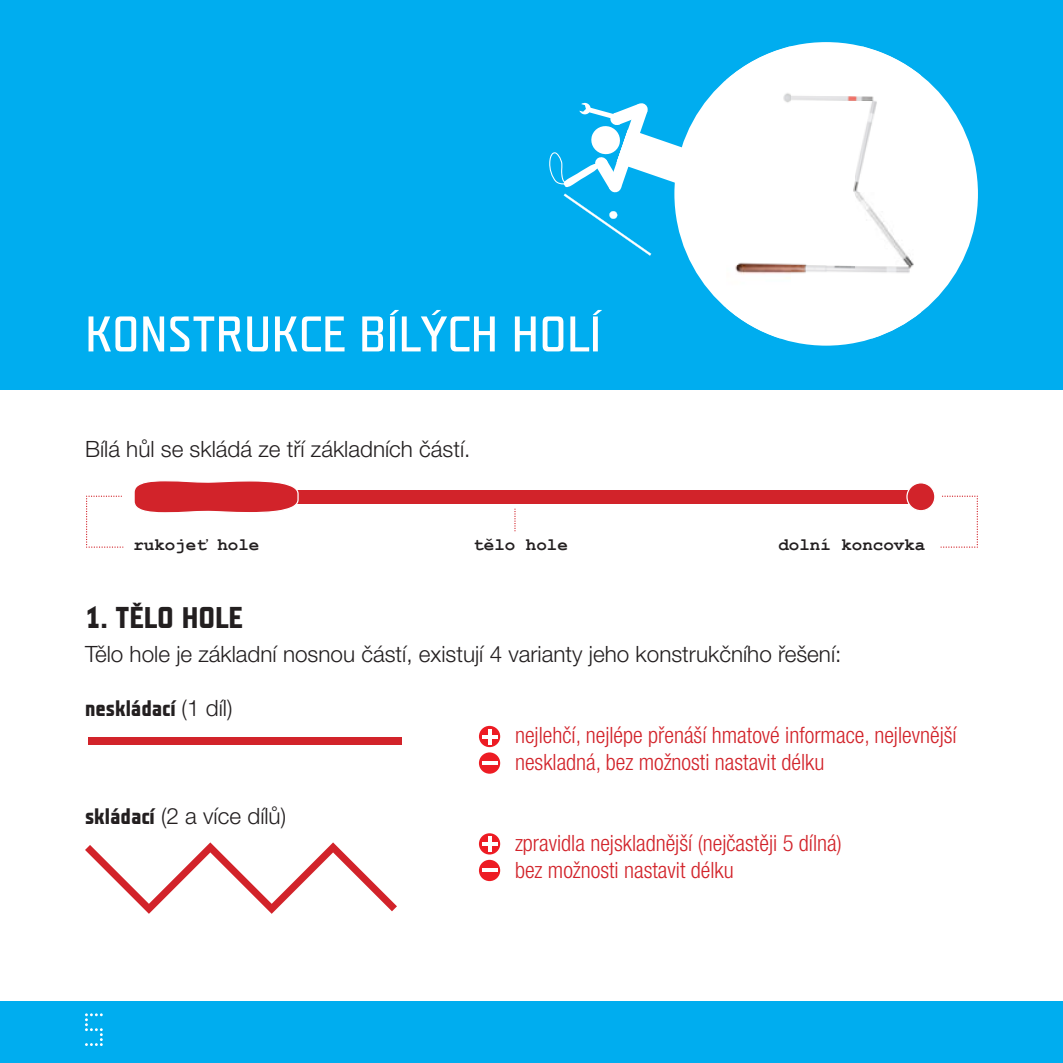
<style>
.page{position:relative;width:1063px;height:1063px;background:#fff}
.page>*{position:absolute;margin:0;border:0;box-sizing:border-box;transform-origin:0 0}
.t1{font:700 50px "Teuton Hell CE";color:#fff}
.t2{font:700 30px "Teuton Normal CE";color:#231f20}
.t3{font:300 condensed 22.5px/27px "Helvetica Neue LT Pro";color:#d2232a}
.t4{font:300 22.5px "Helvetica Neue LT Pro";color:#231f20}
.t5{font:700 22.5px "Teuton Normal CE";color:#231f20}
.t6{font:700 17.5px "Courier New";color:#231f20}
.s1{font-family:"Helvetica Neue LT Pro";font-weight:300}
.s2{font-family:"Teuton Normal CE";font-weight:700}
</style>
<div class="page">
<div style="left:0;top:0;width:1063px;height:390px;background:#00adef"></div>
<div style="left:674px;top:42px;width:304px;height:304px;background:#fff;border-radius:50%"></div>
<svg style="left:479px;top:726px;width:21px;height:21px"></svg>
<hr style="left:488px;top:729px;width:3px;height:15px;background:#fff">
<hr style="left:482px;top:735px;width:15px;height:3px;background:#fff">
<div style="left:479px;top:752px;width:21px;height:22px;background:#ed1c24;border-radius:50%"></div>
<hr style="left:482px;top:761px;width:15px;height:4px;background:#fff">
<svg style="left:479px;top:833px;width:21px;height:22px"></svg>
<hr style="left:488px;top:836px;width:3px;height:16px;background:#fff">
<hr style="left:482px;top:842px;width:15px;height:4px;background:#fff">
<div style="left:479px;top:860px;width:21px;height:21px;background:#ed1c24;border-radius:50%"></div>
<hr style="left:482px;top:869px;width:15px;height:3px;background:#fff">
<img style="left:726px;top:47px;width:195px;height:291px">
<div style="left:0;top:1001px;width:1063px;height:62px;background:#00adef"></div>
<svg style="left:85px;top:1013px;width:18px;height:33px"></svg>
<svg style="left:549px;top:103px;width:210px;height:153px"></svg>
<div style="left:295px;top:490px;width:618px;height:14px;background:#d2232a"></div>
<svg style="left:134px;top:481px;width:165px;height:32px;background:#d73f45"></svg>
<svg style="left:86px;top:496px;width:37px;height:52px"></svg>
<svg style="left:906px;top:483px;width:72px;height:65px"></svg>
<svg style="left:514px;top:509px;width:2px;height:22px"></svg>
<svg style="left:85px;top:842px;width:312px;height:72px"></svg>
<div style="left:89px;top:738px;width:313px;height:7px;background:#d2232a"></div>
<h1 class="t1" style="left:85px;top:309px;width:518px">KONSTRUKCE BÍLÝCH HOLÍ</h1>
<p class="t4" style="left:85px;top:441px;width:387px">Bílá hůl se skládá ze tří základních částí.</p>
<p class="t6" style="left:133px;top:536px;width:128px">rukojeť hole</p>
<p class="t6" style="left:473px;top:536px;width:96px">tělo hole</p>
<p class="t6" style="left:778px;top:536px;width:149px">dolní koncovka</p>
<h2 class="t2" style="left:85px;top:602px;width:159px">1. TĚLO HOLE</h2>
<p class="t4" style="left:85px;top:646px;width:758px">Tělo hole je základní nosnou částí, existují 4 varianty jeho konstrukčního řešení:</p>
<p class="t5" style="left:85px;top:697px;width:149px">neskládací <span class="s1">(1 díl)</span></p>
<p class="t3" style="left:515px;top:722px;width:443px">nejlehčí, nejlépe přenáší hmatové informace, nejlevnější neskladná, bez možnosti nastavit délku</p>
<p class="t4" style="left:85px;top:808px;width:203px"><span class="s2">skládací</span> (2 a více dílů)</p>
<p class="t3" style="left:515px;top:830px;width:328px">zpravidla nejskladnější (nejčastěji 5 dílná) bez možnosti nastavit délku</p>
</div>
